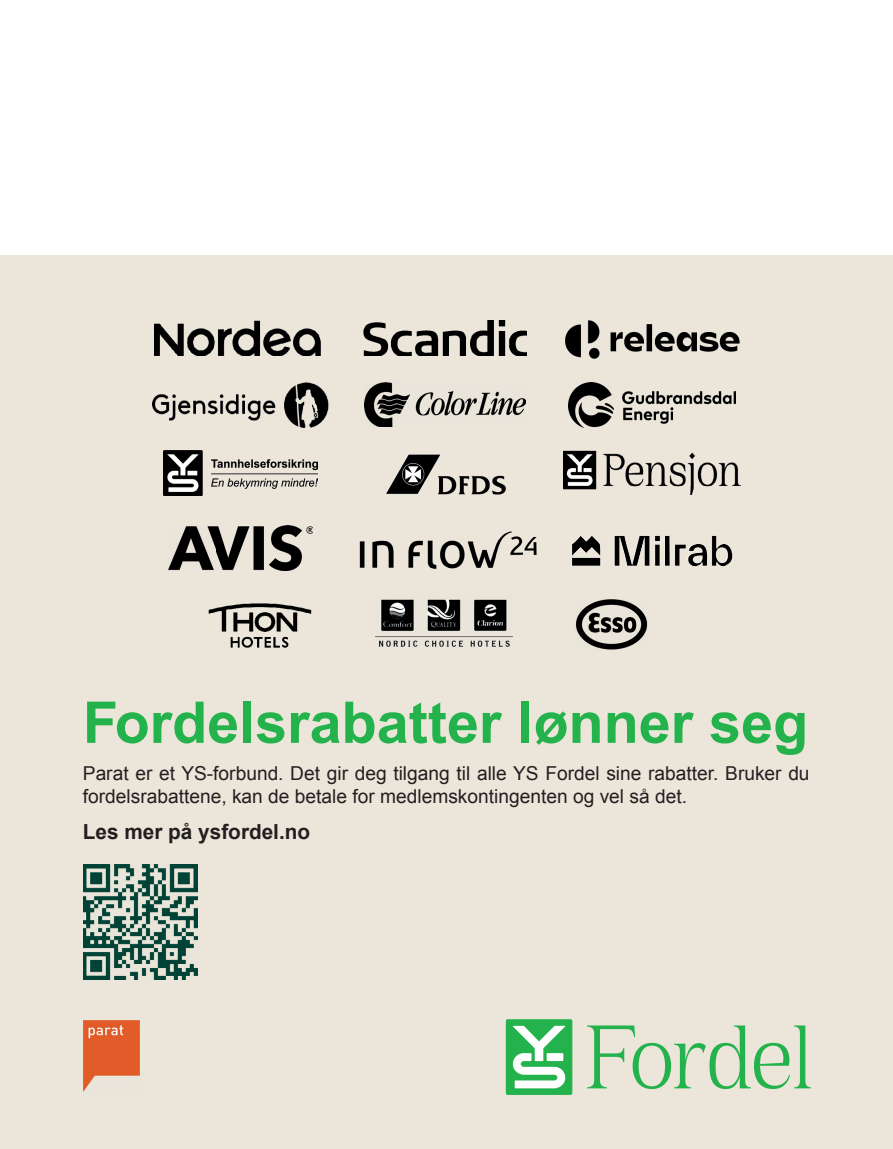
<style>
.page{position:relative;width:893px;height:1149px;background:#fff}
.page>*{position:absolute;margin:0;border:0;box-sizing:border-box;transform-origin:0 0}
.t1{font:700 57.45px "Arial";color:#23b24b}
.t2{font:700 20.7px "Arial";color:#231f20}
.t3{font:19.2px/23px "Arial";color:#231f20}
</style>
<div class="page">
<div style="left:0;top:255px;width:893px;height:893px;background:#ebe6d9"></div>
<img style="left:83px;top:864px;width:115px;height:115px">
<div style="left:506px;top:1018px;width:66px;height:76px;background:#23b24b;border-radius:2px"></div>
<svg style="left:512px;top:1025px;width:54px;height:62px"></svg>
<svg style="left:547px;top:1052px;width:16px;height:8px"></svg>
<svg style="left:587px;top:1025px;width:224px;height:63px"></svg>
<img style="left:83px;top:1020px;width:57px;height:72px">
<img style="left:154px;top:320px;width:166px;height:36px">
<img style="left:363px;top:320px;width:164px;height:35px">
<img style="left:365px;top:382px;width:160px;height:45px">
<img style="left:385px;top:454px;width:121px;height:41px">
<img style="left:153px;top:382px;width:176px;height:45px">
<img style="left:569px;top:382px;width:167px;height:45px">
<img style="left:359px;top:531px;width:178px;height:38px">
<img style="left:575px;top:599px;width:72px;height:50px">
<img style="left:572px;top:535px;width:160px;height:31px">
<img style="left:168px;top:526px;width:145px;height:44px">
<img style="left:208px;top:603px;width:104px;height:44px">
<img style="left:375px;top:599px;width:137px;height:48px">
<img style="left:564px;top:450px;width:176px;height:44px">
<img style="left:164px;top:450px;width:153px;height:45px">
<img style="left:565px;top:320px;width:175px;height:39px">
<h1 class="t1" style="left:83px;top:684px;width:727px">Fordelsrabatter lønner seg</h1>
<p class="t3" style="left:83px;top:761px;width:728px">Parat er et YS-forbund. Det gir deg tilgang til alle YS Fordel sine rabatter. Bruker du fordelsrabattene, kan de betale for medlemskontingenten og vel så det.</p>
<p class="t2" style="left:83px;top:818px;width:229px">Les mer på ysfordel.no</p>
</div>
